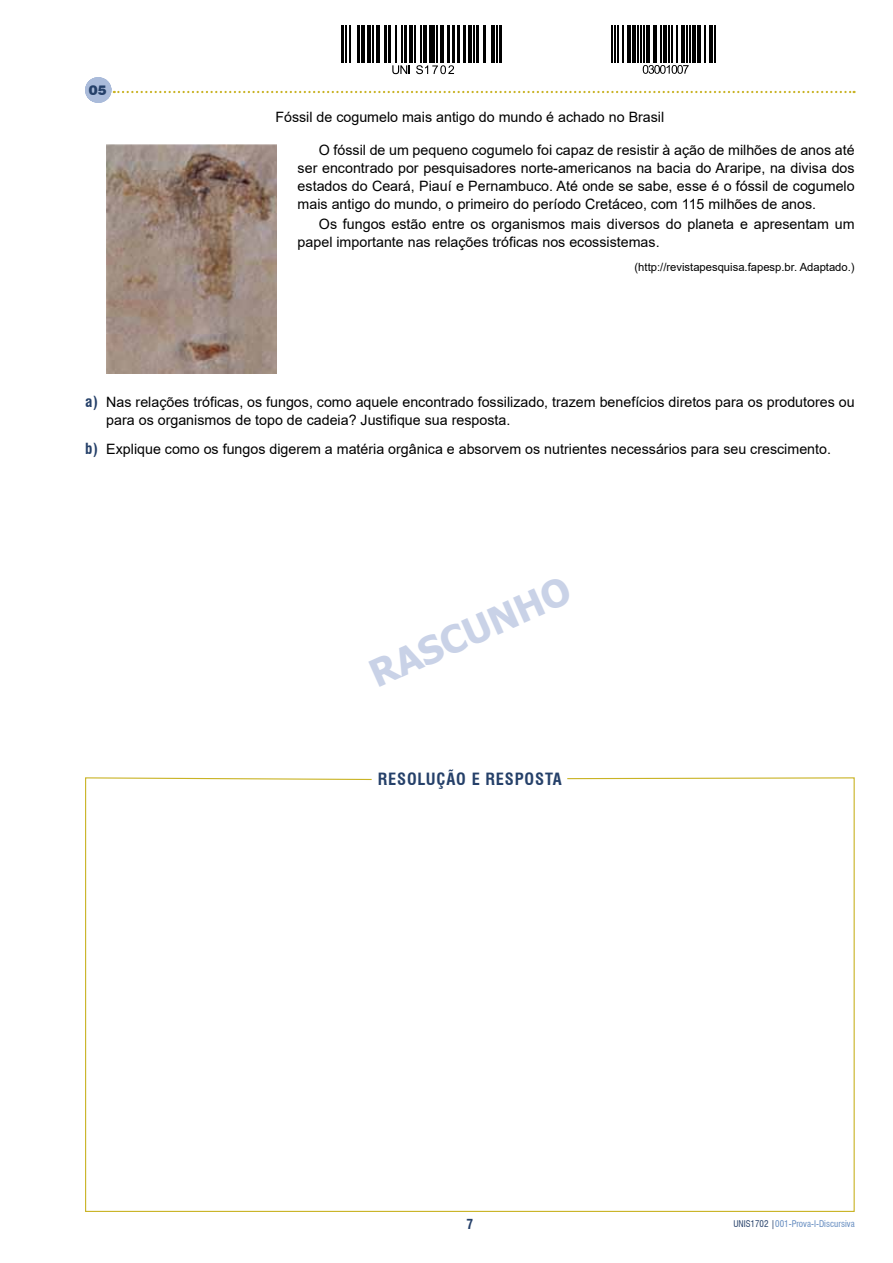
<style>
.page{position:relative;width:893px;height:1263px;background:#fff}
.page>*{position:absolute;margin:0;border:0;box-sizing:border-box;transform-origin:0 0}
.t1{font:700 37.5px "Tahoma";color:#c9d2e7}
.t2{font:700 condensed 16.5px "Swiss 721 BT";letter-spacing:.05em;color:#254069}
.t3{font:14.25px/18px "Arial";color:#000}
.t4{font:900 13.5px "Swiss 721 BT";color:#254069}
.t5{font:700 condensed 13.5px "Swiss 721 BT";color:#254069}
.t6{font:11.25px "Arial";color:#000}
.t7{font:condensed 9px "Swiss 721 BT";color:#6189be}
.s1{font-family:"Swiss 721 BT";font-weight:700;font-stretch:condensed;font-size:15px;color:#254069}
.s2{color:#254069}
</style>
<div class="page">
<hr style="left:341px;top:25px;width:3px;height:38px;background:#000">
<hr style="left:345px;top:25px;width:1px;height:38px;background:#000">
<hr style="left:350px;top:25px;width:1px;height:38px;background:#000">
<hr style="left:357px;top:25px;width:2px;height:38px;background:#000">
<hr style="left:361px;top:25px;width:4px;height:38px;background:#000">
<hr style="left:367px;top:25px;width:4px;height:38px;background:#000">
<hr style="left:373px;top:25px;width:1px;height:38px;background:#000">
<svg style="left:376px;top:25px;width:3px;height:38px"></svg>
<hr style="left:384px;top:25px;width:3px;height:38px;background:#000">
<hr style="left:388px;top:25px;width:3px;height:38px;background:#000">
<hr style="left:396px;top:25px;width:1px;height:38px;background:#000">
<hr style="left:401px;top:25px;width:1px;height:38px;background:#000">
<hr style="left:404px;top:25px;width:3px;height:38px;background:#000">
<hr style="left:409px;top:25px;width:4px;height:38px;background:#000">
<hr style="left:414px;top:25px;width:1px;height:38px;background:#000">
<hr style="left:420px;top:25px;width:1px;height:38px;background:#000">
<hr style="left:423px;top:25px;width:4px;height:38px;background:#000">
<div style="left:429px;top:25px;width:5px;height:38px;background:#000"></div>
<hr style="left:436px;top:25px;width:1px;height:38px;background:#000">
<hr style="left:440px;top:25px;width:4px;height:38px;background:#000">
<hr style="left:447px;top:25px;width:3px;height:38px;background:#000">
<hr style="left:452px;top:25px;width:2px;height:38px;background:#000">
<hr style="left:458px;top:25px;width:2px;height:38px;background:#000">
<hr style="left:463px;top:25px;width:3px;height:38px;background:#000">
<hr style="left:468px;top:25px;width:4px;height:38px;background:#000">
<hr style="left:473px;top:25px;width:1px;height:38px;background:#000">
<hr style="left:476px;top:25px;width:3px;height:38px;background:#000">
<hr style="left:483px;top:25px;width:3px;height:38px;background:#000">
<hr style="left:491px;top:25px;width:4px;height:38px;background:#000">
<hr style="left:496px;top:25px;width:1px;height:38px;background:#000">
<hr style="left:499px;top:25px;width:3px;height:38px;background:#000">
<svg style="left:392px;top:65px;width:18px;height:9px"></svg>
<svg style="left:416px;top:65px;width:38px;height:9px"></svg>
<svg style="left:85px;top:777px;width:770px;height:435px"></svg>
<hr style="left:612px;top:25px;width:1px;height:38px;background:#000">
<hr style="left:615px;top:25px;width:1px;height:38px;background:#000">
<hr style="left:617px;top:25px;width:2px;height:38px;background:#000">
<hr style="left:622px;top:25px;width:2px;height:38px;background:#000">
<hr style="left:627px;top:25px;width:4px;height:38px;background:#000">
<hr style="left:633px;top:25px;width:3px;height:38px;background:#000">
<hr style="left:638px;top:25px;width:1px;height:38px;background:#000">
<hr style="left:640px;top:25px;width:2px;height:38px;background:#000">
<hr style="left:643px;top:25px;width:1px;height:38px;background:#000">
<hr style="left:646px;top:25px;width:3px;height:38px;background:#000">
<hr style="left:653px;top:25px;width:4px;height:38px;background:#000">
<hr style="left:661px;top:25px;width:1px;height:38px;background:#000">
<hr style="left:663px;top:25px;width:4px;height:38px;background:#000">
<hr style="left:669px;top:25px;width:1px;height:38px;background:#000">
<hr style="left:671px;top:25px;width:2px;height:38px;background:#000">
<hr style="left:676px;top:25px;width:1px;height:38px;background:#000">
<hr style="left:681px;top:25px;width:4px;height:38px;background:#000">
<hr style="left:687px;top:25px;width:1px;height:38px;background:#000">
<hr style="left:689px;top:25px;width:1px;height:38px;background:#000">
<hr style="left:692px;top:25px;width:4px;height:38px;background:#000">
<hr style="left:697px;top:25px;width:4px;height:38px;background:#000">
<hr style="left:704px;top:25px;width:2px;height:38px;background:#000">
<hr style="left:710px;top:25px;width:3px;height:38px;background:#000">
<hr style="left:715px;top:25px;width:1px;height:38px;background:#000">
<svg style="left:643px;top:65px;width:46px;height:9px"></svg>
<svg style="left:98px;top:77px;width:1px;height:26px"></svg>
<svg style="left:114px;top:91px;width:741px;height:2px"></svg>
<img style="left:106px;top:145px;width:170px;height:229px">
<p class="t4" style="left:89px;top:82px;width:19px">05</p>
<p class="t3" style="left:275px;top:108px;width:390px">Fóssil de cogumelo mais antigo do mundo é achado no Brasil</p>
<p class="t3" style="left:298px;top:141px;width:558px;text-align:justify;text-indent:21px">O fóssil de um pequeno cogumelo foi capaz de resistir à ação de milhões de anos até ser encontrado por pesquisadores norte-americanos na bacia do Araripe, na divisa dos estados do Ceará, Piauí e Pernambuco. Até onde se sabe, esse é o fóssil de cogumelo mais antigo do mundo, o primeiro do período Cretáceo, com 115 milhões de anos.</p>
<p class="t3" style="left:298px;top:215px;width:559px;text-indent:21px">Os fungos estão entre os organismos mais diversos do planeta e apresentam um papel importante nas relações tróficas nos ecossistemas.</p>
<p class="t6" style="left:635px;top:259px;width:222px">(http://revistapesquisa.fapesp.br. Adaptado.)</p>
<p class="t3" style="left:106px;top:393px;width:750px;text-indent:-21px"><span class="s1">A)</span> Nas relações tróficas, os fungos, como aquele encontrado fossilizado, trazem benefícios diretos para os produtores ou para os organismos de topo de cadeia? Justifique sua resposta.</p>
<p class="t3" style="left:85px;top:440px;width:747px"><span class="s1">B)</span> Explique como os fungos digerem a matéria orgânica e absorvem os nutrientes necessários para seu crescimento.</p>
<h1 class="t1" style="left:361px;top:652px;width:217px;rotate:-24deg">RASCUNHO</h1>
<p class="t2" style="left:378px;top:769px;width:119px">RESOLUÇÃO E RESPOST</p>
<p class="t2" style="left:553px;top:769px;width:11px">A</p>
<p class="t5" style="left:466px;top:1216px;width:8px">7</p>
<p class="t7" style="left:733px;top:1218px;width:123px"><span class="s2">unis1702 |</span>001-Prova-I-Discursiva</p>
</div>
